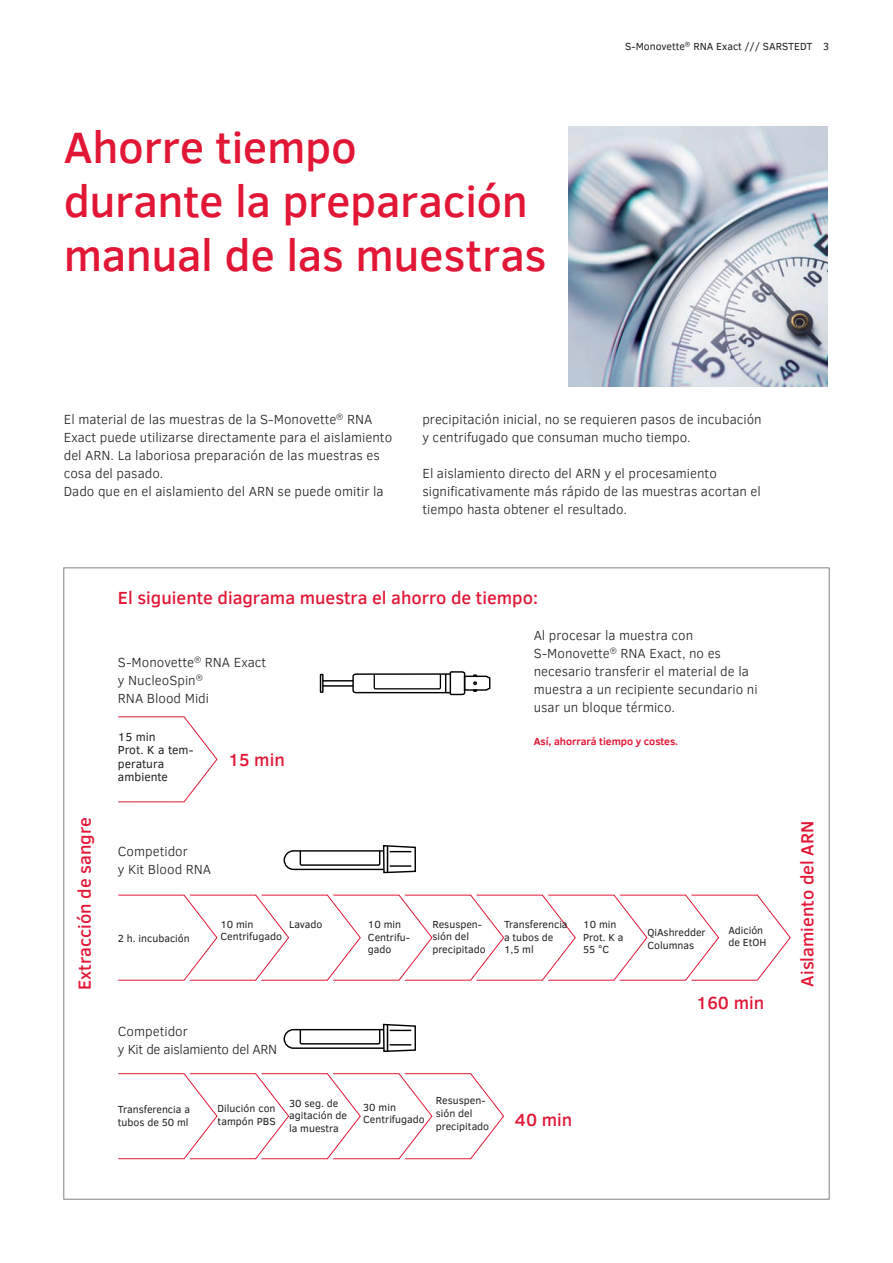
<style>
.page{position:relative;width:893px;height:1263px;background:#fff}
.page>*{position:absolute;margin:0;border:0;box-sizing:border-box;transform-origin:0 0}
.t1{font:500 45px/54px "Clear Sans";letter-spacing:-.01em;color:#e21736}
.t2{font:500 18px "Clear Sans";color:#e21736}
.t3{font:300 13.5px/18px "Clear Sans";color:#231f20}
.t4{font:300 13.5px/18px "Clear Sans";letter-spacing:-.02em;color:#231f20}
.t5{font:12px/13.5px "Clear Sans";color:#231f20}
.t6{font:10.5px/12.6px "Clear Sans";color:#231f20}
.t7{font:700 10.5px "Clear Sans";color:#e21736}
</style>
<div class="page">
<svg style="left:118px;top:716px;width:100px;height:87px"></svg>
<svg style="left:118px;top:1073px;width:386px;height:86px"></svg>
<svg style="left:284px;top:845px;width:132px;height:28px"></svg>
<hr style="left:390px;top:865px;width:21px;height:2px;background:#000">
<svg style="left:118px;top:894px;width:673px;height:87px"></svg>
<hr style="left:323px;top:680px;width:30px;height:1px;background:#000">
<hr style="left:323px;top:685px;width:30px;height:2px;background:#000">
<div style="left:320px;top:674px;width:4px;height:19px;border:1px solid #000"></div>
<svg style="left:352px;top:671px;width:138px;height:24px"></svg>
<svg style="left:284px;top:1024px;width:132px;height:28px"></svg>
<img style="left:568px;top:127px;width:260px;height:259px">
<h1 class="t1" style="left:64px;top:119px;width:484px">Ahorre tiempo<br>durante la preparación manual de las muestras</h1>
<p class="t6" style="left:625px;top:40px;width:206px">S-Monovette<sup>®</sup> RNA Exact /// SARSTEDT 3</p>
<p class="t3" style="left:64px;top:410px;width:330px">El material de las muestras de la S-Monovette<sup>®</sup> RNA Exact puede utilizarse directamente para el aislamiento del ARN. La laboriosa preparación de las muestras es cosa del pasado.<br>Dado que en el aislamiento del ARN se puede omitir la</p>
<p class="t3" style="left:422px;top:410px;width:341px">precipitación inicial, no se requieren pasos de incubación y centrifugado que consuman mucho tiempo.</p>
<p class="t3" style="left:422px;top:464px;width:340px">El aislamiento directo del ARN y el procesamiento significativamente más rápido de las muestras acortan el tiempo hasta obtener el resultado.</p>
<h2 class="t2" style="left:118px;top:585px;width:422px">El siguiente diagrama muestra el ahorro de tiempo:</h2>
<p class="t3" style="left:118px;top:653px;width:150px">S-Monovette<sup>®</sup> RNA Exact y NucleoSpin<sup>®<br></sup>RNA Blood Midi</p>
<p class="t5" style="left:118px;top:730px;width:77px">15 min<br>Prot. K a tem&shy;peratura ambiente</p>
<h2 class="t2" style="left:228px;top:747px;width:58px">15 min</h2>
<p class="t3" style="left:534px;top:626px;width:226px">Al procesar la muestra con<br>S-Monovette<sup>®</sup> RNA Exact, no es necesario transferir el material de la muestra a un recipiente secundario ni usar un bloque térmico.</p>
<p class="t7" style="left:534px;top:734px;width:146px">Así, ahorrará tiempo y costes.</p>
<h2 class="t2" style="left:72px;top:990px;width:174px;rotate:-90deg">Extracción de sangre</h2>
<h2 class="t2" style="left:795px;top:987px;width:167px;rotate:-90deg">Aislamiento del ARN</h2>
<p class="t3" style="left:118px;top:842px;width:95px">Competidor<br>y Kit Blood RNA</p>
<p class="t6" style="left:289px;top:918px;width:35px">Lavado</p>
<p class="t6" style="left:432px;top:918px;width:55px">Resuspen&shy;sión del precipitado</p>
<p class="t6" style="left:504px;top:918px;width:65px">Transferencia a tubos de<br>1,5 ml</p>
<p class="t6" style="left:647px;top:925px;width:60px;line-height:13.5px">QiAshredder<br>Columnas</p>
<p class="t6" style="left:728px;top:923px;width:40px">Adición de EtOH</p>
<p class="t6" style="left:220px;top:918px;width:63px">10 min<br>Centrifugado</p>
<p class="t6" style="left:368px;top:918px;width:44px">10 min<br>Centrifu&shy;gado</p>
<p class="t6" style="left:583px;top:918px;width:42px">10 min<br>Prot. K a<br>55 °C</p>
<p class="t6" style="left:118px;top:931px;width:73px">2 h. incubación</p>
<p class="t4" style="left:118px;top:1022px;width:161px">Competidor<br>y Kit de aislamiento del ARN</p>
<p class="t6" style="left:118px;top:1103px;width:74px">Transferencia a tubos de 50 ml</p>
<p class="t6" style="left:218px;top:1101px;width:60px;line-height:13.5px">Dilución con tampón PBS</p>
<p class="t6" style="left:289px;top:1096px;width:59px">30 seg. de agitación de la muestra</p>
<p class="t6" style="left:363px;top:1101px;width:63px">30 min<br>Centrifugado</p>
<p class="t6" style="left:436px;top:1094px;width:55px">Resuspen&shy;sión del precipitado</p>
<h2 class="t2" style="left:515px;top:1107px;width:59px">40 min</h2>
<h2 class="t2" style="left:696px;top:990px;width:69px">160 min</h2>
</div>
